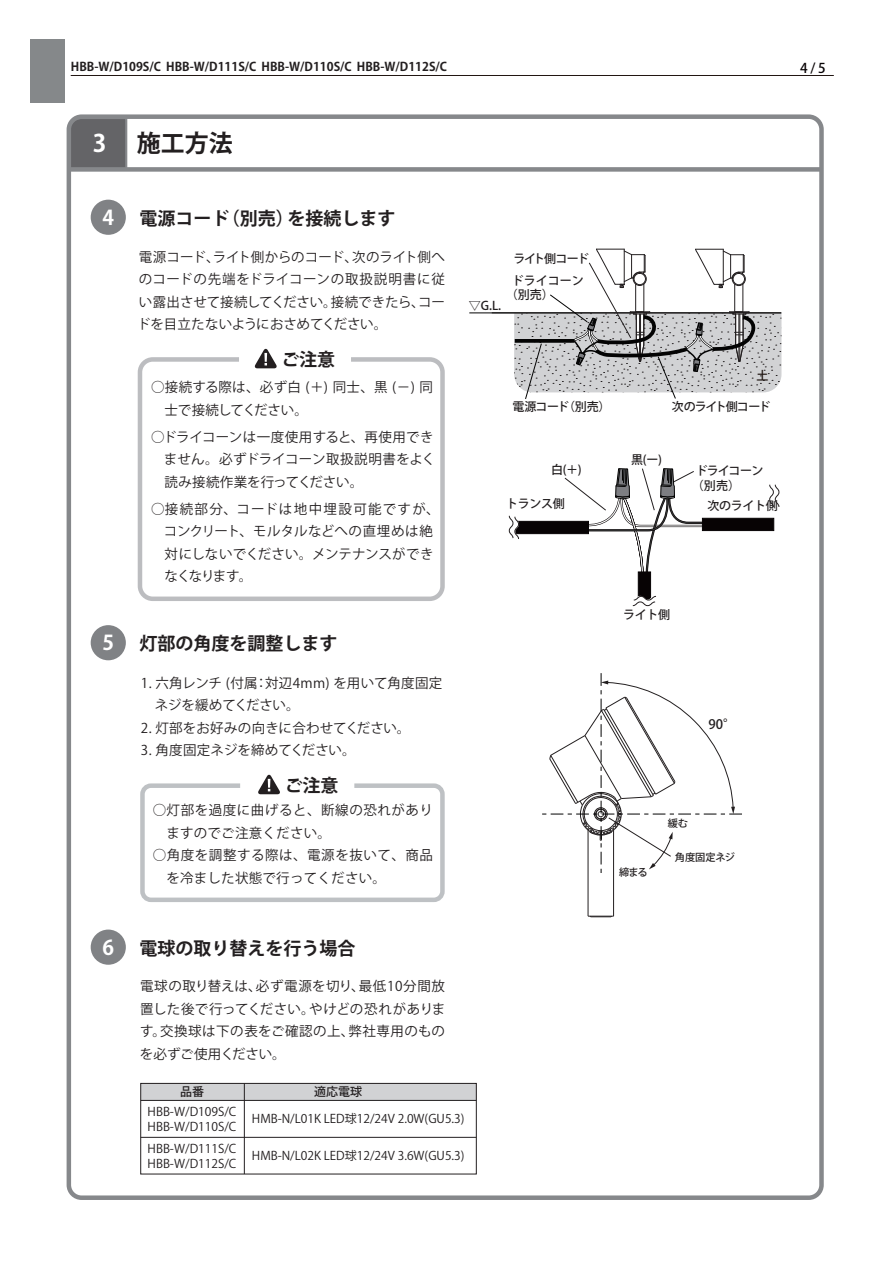
<style>
.page{position:relative;width:893px;height:1263px;background:#fff}
.page>*{position:absolute;margin:0;border:0;box-sizing:border-box;transform-origin:0 0}
.t1{font:700 24px "Koz Go Pro";color:#231f20}
.t2{font:700 24px "Koz Go Pro";color:#fff}
.t3{font:700 20.25px "Koz Go Pro";color:#fff}
.t4{font:700 18px "Koz Go Pro";color:#231f20}
.t5{font:13.5px/22.5px "Koz Go Pro";letter-spacing:.02em;color:#231f20}
.t6{font:13.5px/22.5px "Koz Go Pro";letter-spacing:-.005em;color:#231f20}
.t7{font:13.5px/22.5px "Koz Go Pro";letter-spacing:.04em;color:#231f20}
.t8{font:500 13.5px "Koz Go Pro";color:#080305}
.t9{font:500 13.05px "Koz Go Pro";color:#231f20}
.t10{font:12px/15px "Koz Go Pr 6 N";color:#231f20}
.t11{font:700 12px "Koz Go Pro";color:#231f20}
.t12{font:500 12px "Koz Go Pro";letter-spacing:-.03em;color:#231f20}
.t13{font:500 12px/14.4px "Koz Go Pro";letter-spacing:-.07em;color:#231f20}
.t14{font:500 12px/13.5px "Koz Go Pro";color:#231f20}
.t15{font:500 12px "Koz Go Pro";letter-spacing:-.085em;color:#231f20}
.t16{font:500 12px "Koz Go Pro";letter-spacing:-.1em;color:#231f20}
.t17{font:500 12px "Koz Go Pro";color:#1f1511}
.t18{font:500 10.2px "Koz Go Pro";letter-spacing:-.02em;color:#231f20}
</style>
<div class="page">
<div style="left:141px;top:1083px;width:335px;height:17px;background:#d1d2d4"></div>
<div style="left:30px;top:39px;width:34px;height:64px;background:#85888a"></div>
<hr style="left:71px;top:75px;width:763px;height:1px;background:#221612">
<div style="left:72px;top:119px;width:56px;height:48px;background:#646467"></div>
<div style="left:67px;top:114px;width:757px;height:1086px;border:4px solid #86888b;border-radius:13px"></div>
<div style="left:69px;top:167px;width:752px;height:5px;background:#86888b"></div>
<svg style="left:258px;top:774px;width:22px;height:20px"></svg>
<div style="left:140px;top:783px;width:305px;height:119px;border:4px solid #bec1c4;border-radius:9px"></div>
<div style="left:141px;top:1083px;width:335px;height:91px;border:1px solid #231f20"></div>
<hr style="left:244px;top:1083px;width:1px;height:91px;background:#231f20">
<hr style="left:141px;top:1100px;width:335px;height:1px;background:#231f20">
<hr style="left:141px;top:1137px;width:335px;height:1px;background:#231f20">
<div style="left:91px;top:200px;width:35px;height:35px;background:#808285;border-radius:50%"></div>
<svg style="left:254px;top:348px;width:23px;height:20px"></svg>
<div style="left:138px;top:357px;width:307px;height:244px;border:4px solid #bcbdc0;border-radius:13px"></div>
<div style="left:91px;top:625px;width:35px;height:35px;background:#808285;border-radius:50%"></div>
<div style="left:91px;top:929px;width:35px;height:36px;background:#808285;border-radius:50%"></div>
<hr style="left:469px;top:313px;width:312px;height:1px;background:#030303">
<div style="left:638px;top:572px;width:13px;height:29px;background:#070304;border:1px solid #070304"></div>
<svg style="left:632px;top:596px;width:24px;height:10px"></svg>
<svg style="left:509px;top:468px;width:271px;height:115px"></svg>
<svg style="left:514px;top:249px;width:267px;height:150px"></svg>
<hr style="left:613px;top:830px;width:1px;height:86px;background:#231f20">
<hr style="left:588px;top:830px;width:1px;height:86px;background:#231f20">
<svg style="left:588px;top:915px;width:26px;height:2px"></svg>
<svg style="left:542px;top:673px;width:200px;height:204px"></svg>
<p class="t11" style="left:71px;top:59px;width:390px">HBB-W/D109S/C HBB-W/D111S/C HBB-W/D110S/C HBB-W/D112S/C　</p>
<p class="t8" style="left:800px;top:59px;width:27px">4 / 5</p>
<h1 class="t2" style="left:93px;top:128px;width:15px">3</h1>
<h1 class="t1" style="left:137px;top:127px;width:98px">施工方法</h1>
<h2 class="t3" style="left:102px;top:204px;width:13px">4</h2>
<h3 class="t4" style="left:139px;top:207px;width:257px">電源コード（別売）を接続します</h3>
<p class="t5" style="left:137px;top:246px;width:309px;text-align:justify">電源コード、ライト側からのコード、次のライト側へのコードの先端をドライコーンの取扱説明書に従い露出させて接続してください。接続できたら、コードを目立たないようにおさめてください。</p>
<h3 class="t4" style="left:282px;top:348px;width:55px">ご注意</h3>
<p class="t6" style="left:164px;top:376px;width:270px;text-indent:-14px">○接続する際は、必ず白 (＋) 同士、黒 (－) 同士で接続してください。</p>
<p class="t5" style="left:164px;top:426px;width:273px;text-indent:-13px">○ドライコーンは一度使用すると、再使用できません。必ずドライコーン取扱説明書をよく読み接続作業を行ってください。</p>
<p class="t5" style="left:164px;top:498px;width:277px;text-indent:-13px">○接続部分、コードは地中埋設可能ですが、コンクリート、モルタルなどへの直埋めは絶対にしないでください。メンテナンスができなくなります。</p>
<h2 class="t3" style="left:102px;top:630px;width:13px">5</h2>
<h3 class="t4" style="left:139px;top:632px;width:199px">灯部の角度を調整します</h3>
<p class="t5" style="left:155px;top:672px;width:289px;text-indent:-14px">1. 六角レンチ (付属：対辺4mm) を用いて角度固定ネジを緩めてください。</p>
<p class="t5" style="left:141px;top:717px;width:271px">2. 灯部をお好みの向きに合わせてください。</p>
<p class="t6" style="left:141px;top:739px;width:216px">3. 角度固定ネジを締めてください。</p>
<h3 class="t4" style="left:285px;top:774px;width:55px">ご注意</h3>
<p class="t7" style="left:166px;top:799px;width:268px;text-indent:-14px">○灯部を過度に曲げると、断線の恐れがありますのでご注意ください。</p>
<p class="t5" style="left:166px;top:844px;width:268px;text-indent:-14px">○角度を調整する際は、電源を抜いて、商品を冷ました状態で行ってください。</p>
<p class="t12" style="left:469px;top:298px;width:34px">▽G.L.</p>
<p class="t16" style="left:513px;top:251px;width:77px">ライト側コード</p>
<p class="t14" style="left:506px;top:275px;width:79px;text-indent:6px">ドライコーン（別売）</p>
<p class="t12" style="left:512px;top:399px;width:100px">電源コード（別売）</p>
<p class="t12" style="left:551px;top:462px;width:32px">白(＋)</p>
<p class="t12" style="left:506px;top:496px;width:60px">トランス側</p>
<p class="t17" style="left:756px;top:367px;width:13px">土</p>
<p class="t15" style="left:672px;top:399px;width:100px">次のライト側コード</p>
<p class="t12" style="left:631px;top:452px;width:32px">黒(ー)</p>
<p class="t13" style="left:692px;top:464px;width:73px;text-indent:4px">ドライコーン（別売）</p>
<p class="t12" style="left:707px;top:498px;width:72px">次のライト側</p>
<p class="t12" style="left:623px;top:607px;width:48px">ライト側</p>
<p class="t9" style="left:709px;top:715px;width:29px">90°</p>
<p class="t18" style="left:619px;top:865px;width:30px">締まる</p>
<p class="t18" style="left:668px;top:816px;width:22px">緩む</p>
<p class="t18" style="left:675px;top:851px;width:62px">角度固定ネジ</p>
<h2 class="t3" style="left:102px;top:934px;width:13px">6</h2>
<h3 class="t4" style="left:139px;top:936px;width:217px">電球の取り替えを行う場合</h3>
<p class="t5" style="left:140px;top:975px;width:307px;text-align:justify">電球の取り替えは、必ず電源を切り、最低10分間放置した後で行ってください。やけどの恐れがあります。交換球は下の表をご確認の上、弊社専用のものを必ずご使用ください。</p>
<p class="t12" style="left:180px;top:1084px;width:25px">品番</p>
<p class="t12" style="left:314px;top:1084px;width:49px">適応電球</p>
<p class="t10" style="left:148px;top:1105px;width:90px">HBB-W/D109S/C<br>HBB-W/D110S/C</p>
<p class="t10" style="left:148px;top:1141px;width:102px">HBB-W/D111S/C<br>HBB-W/D112S/C　</p>
<p class="t10" style="left:252px;top:1111px;width:214px">HMB-N/L01K LED球12/24V 2.0W(GU5.3)</p>
<p class="t10" style="left:252px;top:1148px;width:214px">HMB-N/L02K LED球12/24V 3.6W(GU5.3)</p>
</div>
